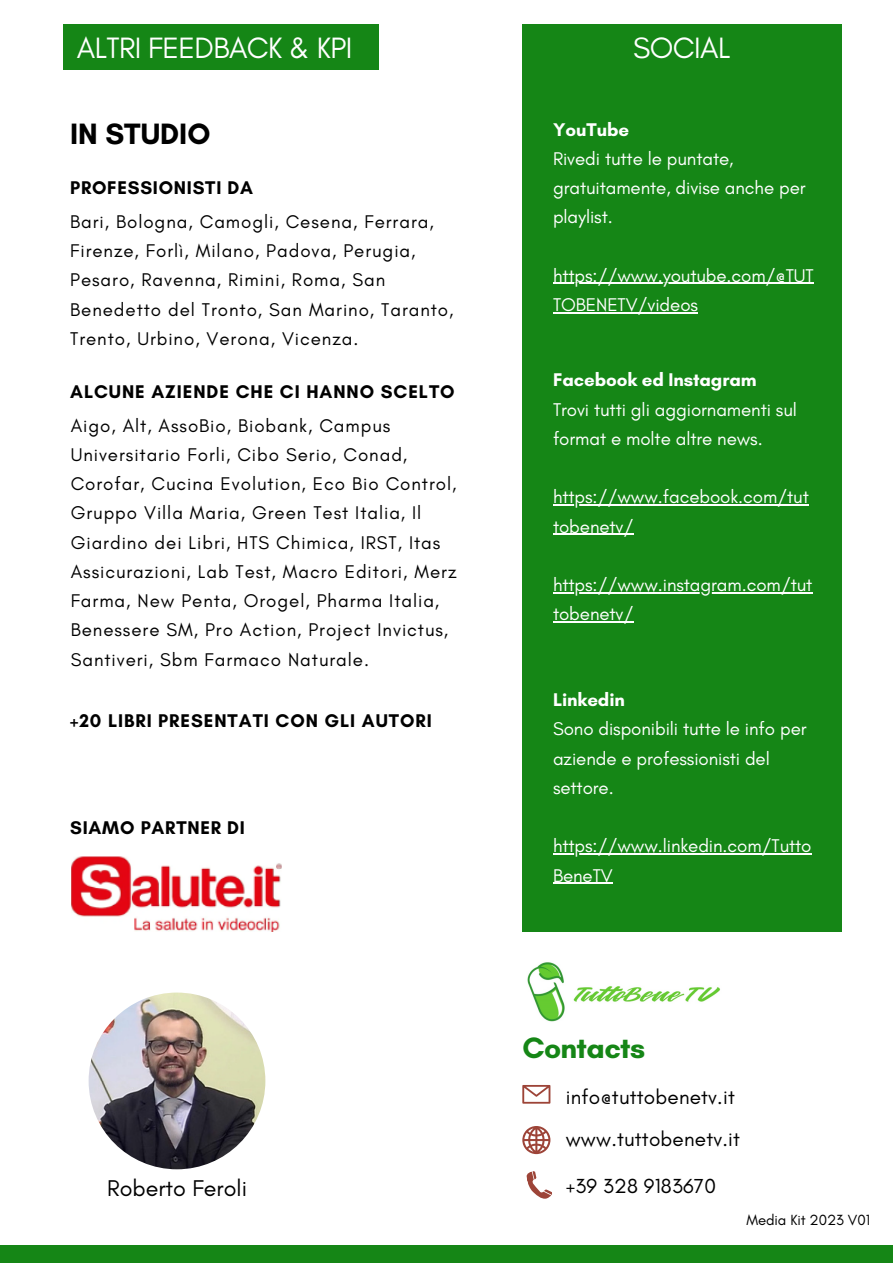
<style>
.page{position:relative;width:893px;height:1264px;background:#fff}
.page>*{position:absolute;margin:0;border:0;box-sizing:border-box;transform-origin:0 0}
.t1{font:30px "Glacial Indifference";letter-spacing:-.02em;color:#fff}
.t2{font:700 30px "Glacial Indifference";letter-spacing:-.02em;color:#158616}
.t3{font:700 30px "Glacial Indifference";color:#000}
.t4{font:23.25px "Glacial Indifference";color:#000}
.t5{font:20.7px "Glacial Indifference";letter-spacing:.01em;color:#000}
.t6{font:18.75px/29.2px "Glacial Indifference";letter-spacing:.05em;color:#000}
.t7{font:18.75px/29.2px "Glacial Indifference";letter-spacing:-.005em;color:#fff}
.t8{font:700 18.75px "Glacial Indifference";letter-spacing:.05em;color:#000}
.t9{font:700 18.75px "Glacial Indifference";letter-spacing:-.005em;color:#fff}
.t10{font:15px "Glacial Indifference";letter-spacing:-.005em;color:#000}
</style>
<div class="page">
<img style="left:88px;top:992px;width:178px;height:178px">
<svg style="left:522px;top:1126px;width:28px;height:28px"></svg>
<svg style="left:522px;top:1085px;width:28px;height:18px"></svg>
<div style="left:522px;top:25px;width:319px;height:906px;background:#158616"></div>
<div style="left:0;top:1245px;width:892px;height:17px;background:#158616"></div>
<svg style="left:526px;top:1171px;width:26px;height:28px"></svg>
<img style="left:71px;top:856px;width:211px;height:76px">
<hr style="left:553px;top:283px;width:260px;height:1px;background:#fff">
<hr style="left:553px;top:312px;width:145px;height:1px;background:#fff">
<hr style="left:553px;top:504px;width:255px;height:1px;background:#fff">
<hr style="left:553px;top:533px;width:80px;height:2px;background:#fff">
<hr style="left:553px;top:592px;width:259px;height:1px;background:#fff">
<hr style="left:553px;top:621px;width:80px;height:1px;background:#fff">
<div style="left:64px;top:25px;width:315px;height:45px;background:#158616"></div>
<hr style="left:553px;top:853px;width:258px;height:1px;background:#fff">
<hr style="left:553px;top:882px;width:59px;height:1px;background:#fff">
<img style="left:527px;top:962px;width:193px;height:60px">
<h1 class="t1" style="left:77px;top:29px;width:277px">ALTRI FEEDBACK &amp; KPI</h1>
<h1 class="t3" style="left:70px;top:115px;width:142px">IN STUDIO</h1>
<p class="t8" style="left:70px;top:176px;width:184px">PROFESSIONISTI DA</p>
<p class="t6" style="left:70px;top:207px;width:385px">Bari, Bologna, Camogli, Cesena, Ferrara, Firenze, Forlì, Milano, Padova, Perugia, Pesaro, Ravenna, Rimini, Roma, San Benedetto del Tronto, San Marino, Taranto, Trento, Urbino, Verona, Vicenza.</p>
<p class="t8" style="left:70px;top:380px;width:386px">ALCUNE AZIENDE CHE CI HANNO SCELTO</p>
<p class="t6" style="left:71px;top:410px;width:387px">Aigo, Alt, AssoBio, Biobank, Campus Universitario Forli, Cibo Serio, Conad, Corofar, Cucina Evolution, Eco Bio Control, Gruppo Villa Maria, Green Test Italia, Il Giardino dei Libri, HTS Chimica, IRST, Itas Assicurazioni, Lab Test, Macro Editori, Merz Farma, New Penta, Orogel, Pharma Italia, Benessere SM, Pro Action, Project Invictus, Santiveri, Sbm Farmaco Naturale.</p>
<p class="t8" style="left:70px;top:709px;width:363px">+20 LIBRI PRESENTATI CON GLI AUTORI</p>
<p class="t8" style="left:70px;top:816px;width:176px">SIAMO PARTNER DI</p>
<p class="t4" style="left:107px;top:1173px;width:141px">Roberto Feroli</p>
<h1 class="t1" style="left:633px;top:29px;width:98px">SOCIAL</h1>
<p class="t9" style="left:553px;top:118px;width:78px">YouTube</p>
<p class="t7" style="left:553px;top:144px;width:254px">Rivedi tutte le puntate, gratuitamente, divise anche per playlist.</p>
<p class="t7" style="left:553px;top:260px;width:262px">https://www.youtube.com/@TUT<br>TOBENETV/videos</p>
<p class="t9" style="left:553px;top:368px;width:205px">Facebook ed Instagram</p>
<p class="t7" style="left:553px;top:394px;width:245px">Trovi tutti gli aggiornamenti sul format e molte altre news.</p>
<p class="t7" style="left:553px;top:482px;width:257px">https://www.facebook.com/tut tobenetv/</p>
<p class="t7" style="left:553px;top:570px;width:261px">https://www.instagram.com/tut tobenetv/</p>
<p class="t9" style="left:553px;top:688px;width:73px">Linkedin</p>
<p class="t7" style="left:553px;top:714px;width:255px">Sono disponibili tutte le info per aziende e professionisti del settore.</p>
<p class="t7" style="left:553px;top:831px;width:260px">https://www.linkedin.com/Tutto<br>BeneTV</p>
<h1 class="t2" style="left:522px;top:1029px;width:124px">Contacts</h1>
<p class="t5" style="left:565px;top:1084px;width:170px">info@tuttobenetv.it</p>
<p class="t5" style="left:565px;top:1126px;width:176px">www.tuttobenetv.it</p>
<p class="t5" style="left:565px;top:1172px;width:152px">+39 328 9183670</p>
<p class="t10" style="left:746px;top:1211px;width:125px">Media Kit 2023 V01</p>
</div>
